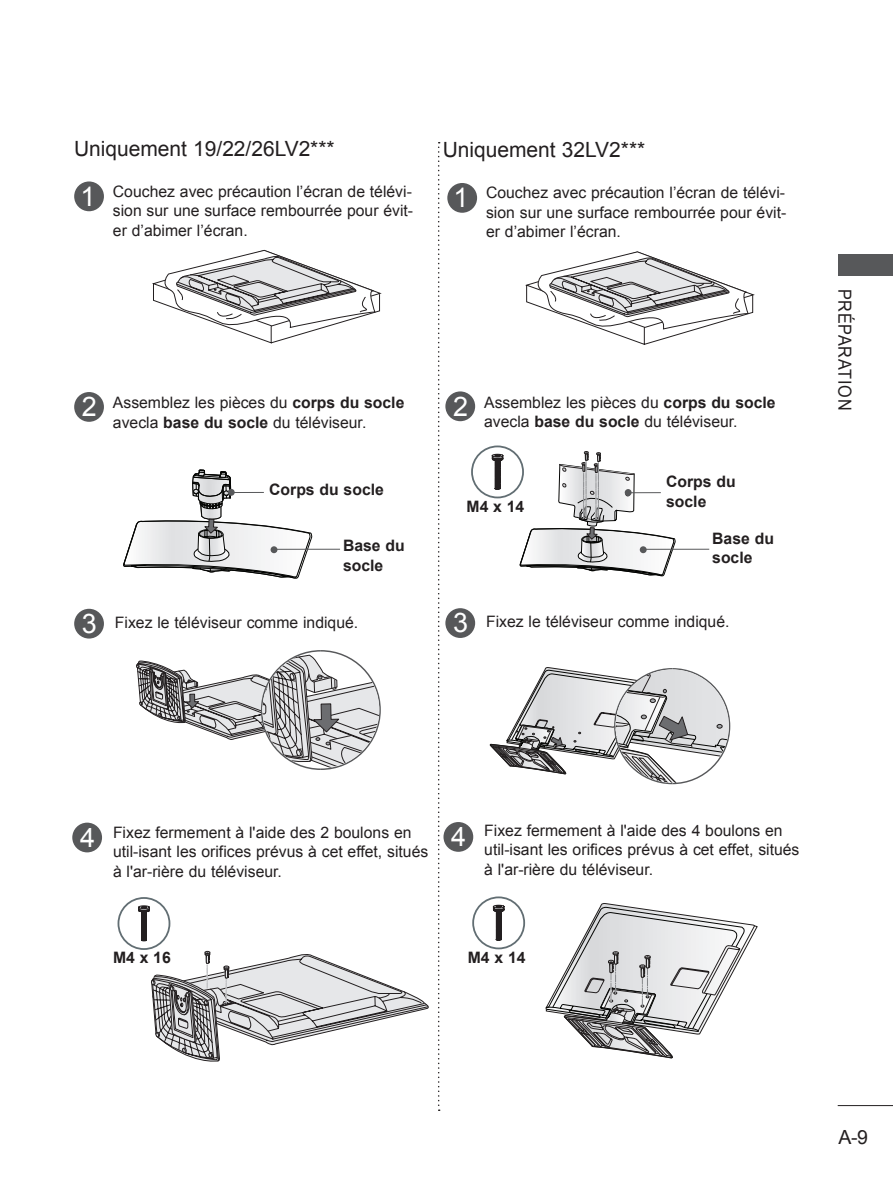
<style>
.page{position:relative;width:893px;height:1191px;background:#fff}
.page>*{position:absolute;margin:0;border:0;box-sizing:border-box;transform-origin:0 0}
.t1{font:27px "Arial";color:#fff}
.t2{font:21px "Arial";color:#231f20}
.t3{font:19.5px "Arial";color:#231f20}
.t4{font:18px "Arial";letter-spacing:.05em;color:#231f20;scale:.9 1}
.t5{font:15.75px/19.5px "Arial";color:#231f20}
.t6{font:700 15.75px/19.5px "Arial";color:#231f20}
.s1{font-size:27px;color:#fff}
.s2{font-weight:700}
</style>
<div class="page">
<hr style="left:838px;top:1105px;width:55px;height:1px;background:#231f20">
<div style="left:838px;top:254px;width:55px;height:21px;background:#57585a"></div>
<svg style="left:438px;top:142px;width:2px;height:969px"></svg>
<div style="left:447px;top:183px;width:30px;height:30px;background:#57585a;border-radius:50%"></div>
<svg style="left:526px;top:251px;width:229px;height:94px"></svg>
<div style="left:74px;top:181px;width:30px;height:30px;background:#57585a;border-radius:50%"></div>
<div style="left:74px;top:392px;width:30px;height:30px;background:#57585a;border-radius:50%"></div>
<div style="left:74px;top:609px;width:30px;height:29px;background:#57585a;border-radius:50%"></div>
<hr style="left:276px;top:549px;width:64px;height:1px;background:#57585a">
<svg style="left:123px;top:470px;width:190px;height:109px"></svg>
<div style="left:228px;top:489px;width:7px;height:7px;border:2px solid #57585a;border-radius:50%"></div>
<div style="left:72px;top:822px;width:30px;height:30px;background:#57585a;border-radius:50%"></div>
<svg style="left:138px;top:905px;width:12px;height:36px"></svg>
<div style="left:118px;top:897px;width:52px;height:53px;border:2px solid #626e73;border-radius:50%"></div>
<svg style="left:153px;top:250px;width:229px;height:93px"></svg>
<svg style="left:136px;top:650px;width:245px;height:120px"></svg>
<svg style="left:151px;top:951px;width:277px;height:110px"></svg>
<svg style="left:545px;top:903px;width:212px;height:155px"></svg>
<div style="left:445px;top:391px;width:30px;height:30px;background:#57585a;border-radius:50%"></div>
<div style="left:445px;top:608px;width:30px;height:30px;background:#57585a;border-radius:50%"></div>
<hr style="left:645px;top:549px;width:64px;height:1px;background:#57585a">
<svg style="left:520px;top:451px;width:156px;height:126px"></svg>
<div style="left:625px;top:489px;width:7px;height:7px;border:2px solid #57585a;border-radius:50%"></div>
<div style="left:443px;top:822px;width:30px;height:29px;background:#57585a;border-radius:50%"></div>
<svg style="left:493px;top:905px;width:11px;height:35px"></svg>
<div style="left:472px;top:896px;width:53px;height:53px;border:2px solid #626e73;border-radius:50%"></div>
<svg style="left:490px;top:667px;width:241px;height:118px"></svg>
<svg style="left:492px;top:454px;width:11px;height:36px"></svg>
<div style="left:471px;top:445px;width:53px;height:53px;border:2px solid #626e73;border-radius:50%"></div>
<h2 class="t2" style="left:74px;top:134px;width:262px">Uniquement 19/22/26LV2***</h2>
<h1 class="t1" style="left:80px;top:178px;width:17px">1</h1>
<p class="t5" style="left:113px;top:182px;width:302px;text-align:justify">Couchez avec précaution l’écran de télévi&shy;sion sur une surface rembourrée pour évit&shy;er d’abimer l’écran.</p>
<h2 class="t2" style="left:443px;top:136px;width:204px">Uniquement 32LV2***</h2>
<p class="t5" style="left:486px;top:183px;width:302px;text-align:justify;text-indent:-33px"><span class="s1">1</span> Couchez avec précaution l’écran de télévi&shy;sion sur une surface rembourrée pour évit&shy;er d’abimer l’écran.</p>
<h1 class="t1" style="left:82px;top:389px;width:17px">2</h1>
<p class="t5" style="left:113px;top:393px;width:293px">Assemblez les pièces du <span class="s2">corps du socle </span>avecla <span class="s2">base du socle</span> du téléviseur.</p>
<h1 class="t1" style="left:82px;top:606px;width:17px">3</h1>
<p class="t6" style="left:269px;top:480px;width:116px">Corps du socle</p>
<p class="t6" style="left:343px;top:536px;width:63px">Base du socle</p>
<p class="t5" style="left:115px;top:612px;width:245px">Fixez le téléviseur comme indiqué.</p>
<h1 class="t1" style="left:453px;top:388px;width:17px">2</h1>
<p class="t5" style="left:484px;top:392px;width:293px">Assemblez les pièces du <span class="s2">corps du socle </span>avecla <span class="s2">base du socle</span> du téléviseur.</p>
<p class="t6" style="left:467px;top:497px;width:59px">M4 x 14</p>
<p class="t6" style="left:666px;top:472px;width:71px">Corps du socle</p>
<p class="t6" style="left:712px;top:529px;width:63px">Base du socle</p>
<h1 class="t1" style="left:453px;top:605px;width:17px">3</h1>
<p class="t5" style="left:486px;top:612px;width:245px">Fixez le téléviseur comme indiqué.</p>
<p class="t4" style="left:856px;top:289px;width:137px;rotate:90deg">PRÉPARATION</p>
<p class="t5" style="left:113px;top:822px;width:317px;text-indent:-33px"><span class="s1">4</span> Fixez fermement à l'aide des 2 boulons en util-isant les orifices prévus à cet effet, situés à l'ar-rière du téléviseur.</p>
<p class="t5" style="left:484px;top:820px;width:317px;text-indent:-33px"><span class="s1">4</span> Fixez fermement à l'aide des 4 boulons en util-isant les orifices prévus à cet effet, situés à l'ar-rière du téléviseur.</p>
<p class="t6" style="left:113px;top:948px;width:59px">M4 x 16</p>
<p class="t6" style="left:468px;top:947px;width:59px">M4 x 14</p>
<p class="t3" style="left:838px;top:1124px;width:31px">A-9</p>
</div>
